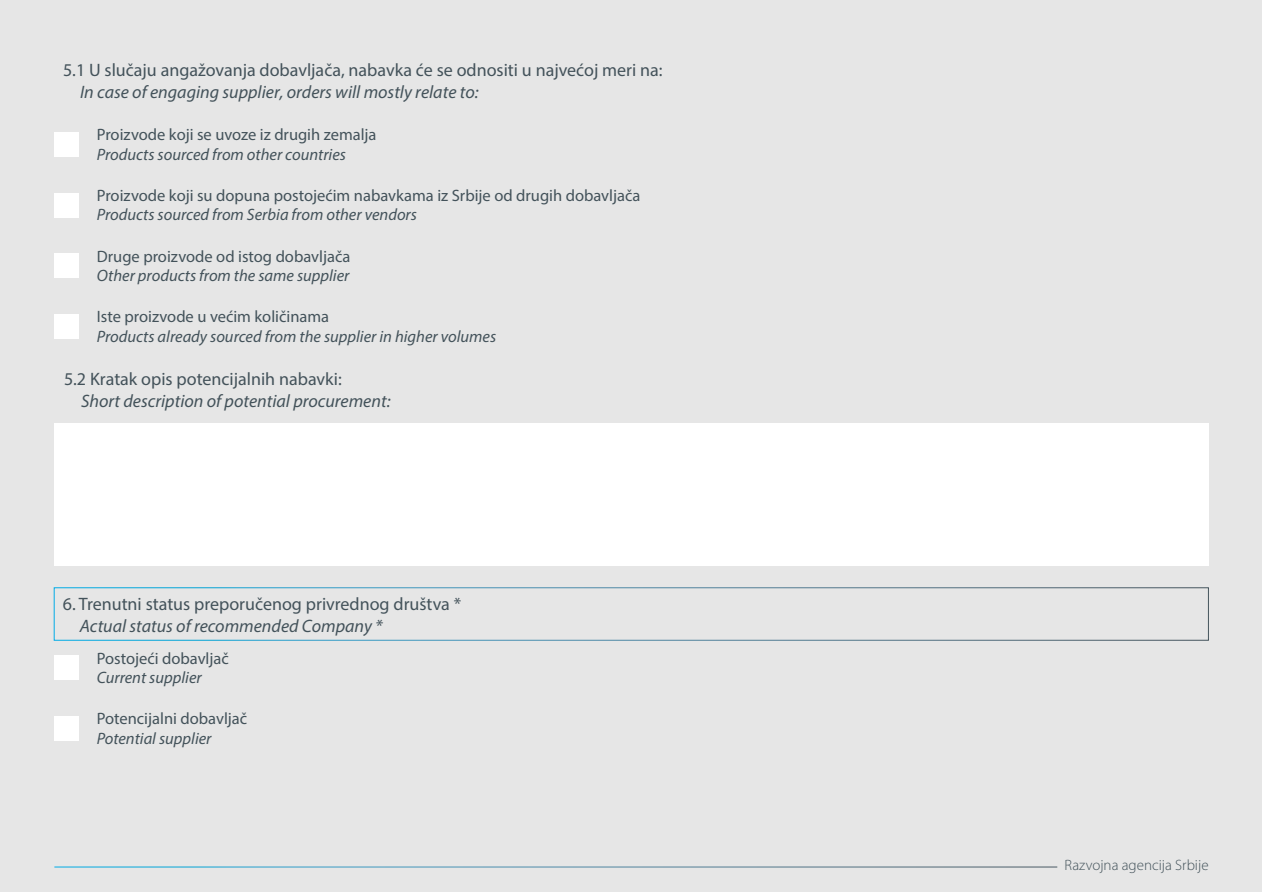
<style>
.page{position:relative;width:1263px;height:893px;background:#fff}
.page>*{position:absolute;margin:0;border:0;box-sizing:border-box;transform-origin:0 0}
.t1{font:18px "Myriad Pro";color:#43525a}
.t2{font:italic 18px "Myriad Pro";color:#43525a}
.t3{font:16.5px "Myriad Pro";color:#43525a}
.t4{font:italic 16.5px "Myriad Pro";color:#43525a}
.t5{font:300 15px "Myriad Pro";color:#43525a}
</style>
<div class="page">
<div style="left:1px;top:1px;width:1261px;height:891px;background:#e6e6e6"></div>
<hr style="left:54px;top:867px;width:1003px;height:1px;background:#fff">
<div style="left:54px;top:424px;width:1154px;height:142px;background:#fff"></div>
<div style="left:54px;top:315px;width:24px;height:24px;background:#fff"></div>
<div style="left:54px;top:132px;width:24px;height:24px;background:#fff"></div>
<div style="left:54px;top:193px;width:24px;height:24px;background:#fff"></div>
<div style="left:54px;top:254px;width:24px;height:24px;background:#fff"></div>
<div style="left:54px;top:588px;width:1154px;height:52px;border:1px solid #fff"></div>
<div style="left:54px;top:656px;width:24px;height:24px;background:#fff"></div>
<div style="left:54px;top:717px;width:24px;height:24px;background:#fff"></div>
<p class="t1" style="left:63px;top:59px;width:601px">5.1 U slučaju angažovanja dobavljača, nabavka će se odnositi u najvećoj meri na:</p>
<p class="t2" style="left:80px;top:80px;width:400px">In case of engaging supplier, orders will mostly relate to:</p>
<p class="t3" style="left:97px;top:125px;width:281px">Proizvode koji se uvoze iz drugih zemalja</p>
<p class="t4" style="left:97px;top:144px;width:251px">Products sourced from other countries</p>
<p class="t3" style="left:97px;top:185px;width:545px">Proizvode koji su dopuna postojećim nabavkama iz Srbije od drugih dobavljača</p>
<p class="t4" style="left:97px;top:205px;width:322px">Products sourced from Serbia from other vendors</p>
<p class="t3" style="left:97px;top:246px;width:255px">Druge proizvode od istog dobavljača</p>
<p class="t4" style="left:97px;top:265px;width:254px">Other products from the same supplier</p>
<p class="t3" style="left:97px;top:306px;width:234px">Iste proizvode u većim količinama</p>
<p class="t4" style="left:97px;top:326px;width:401px">Products already sourced from the supplier in higher volumes</p>
<p class="t1" style="left:64px;top:368px;width:279px">5.2 Kratak opis potencijalnih nabavki:</p>
<p class="t2" style="left:81px;top:389px;width:311px">Short description of potential procurement:</p>
<p class="t1" style="left:63px;top:593px;width:400px">6. Trenutni status preporučenog privrednog društva *</p>
<p class="t2" style="left:80px;top:614px;width:304px">Actual status of recommended Company *</p>
<p class="t3" style="left:97px;top:648px;width:134px">Postojeći dobavljač</p>
<p class="t4" style="left:97px;top:667px;width:107px">Current supplier</p>
<p class="t3" style="left:97px;top:709px;width:152px">Potencijalni dobavljač</p>
<p class="t4" style="left:97px;top:728px;width:116px">Potential supplier</p>
<p class="t5" style="left:1064px;top:856px;width:145px">Razvojna agencija Srbije</p>
</div>
